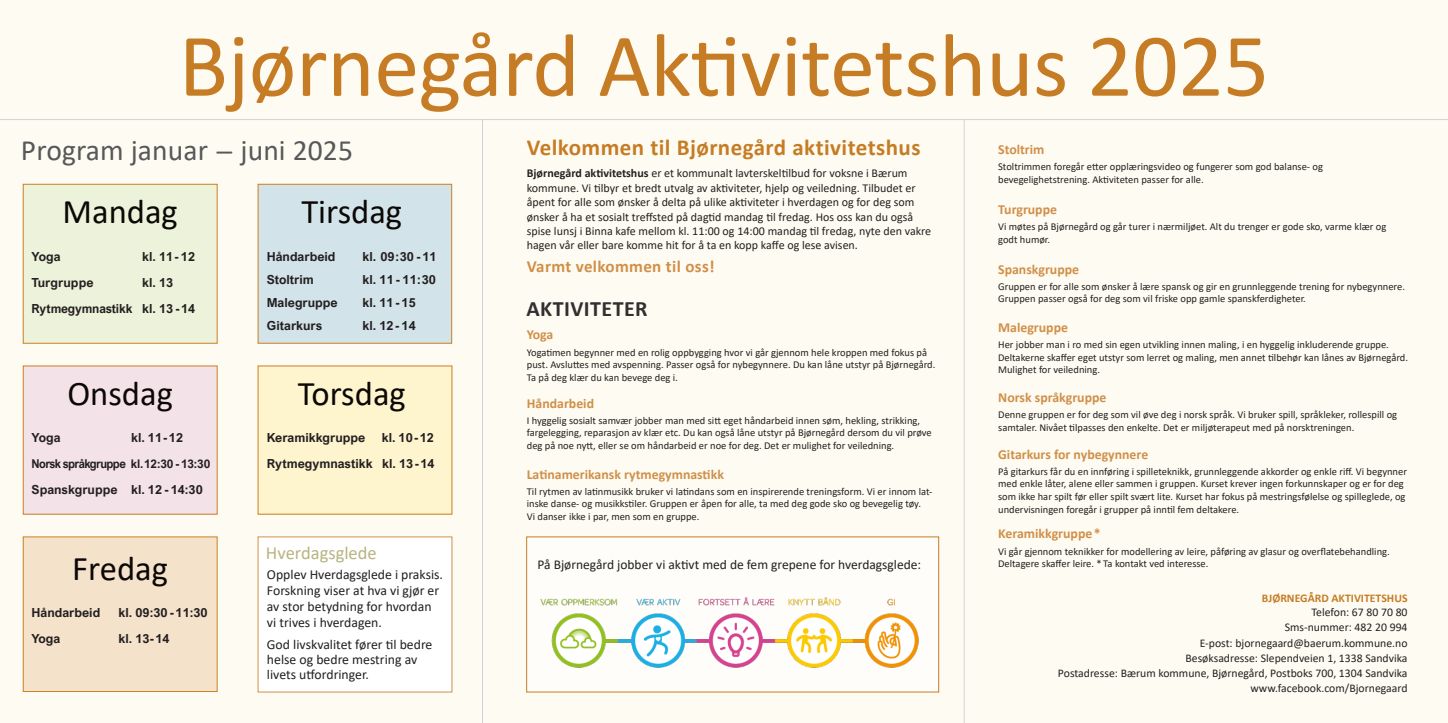
<style>
.page{position:relative;width:1448px;height:723px;background:#fff}
.page>*{position:absolute;margin:0;border:0;box-sizing:border-box;transform-origin:0 0}
.t1{font:90.45px "Calibri";letter-spacing:-.005em;color:#c67c25}
.t2{font:34.6px "Calibri";color:#0c0806}
.t3{font:29.5px "Calibri";letter-spacing:.005em;color:#57585a}
.t4{font:700 23px "Calibri";letter-spacing:.02em;color:#c67c25}
.t5{font:700 22px "Calibri";letter-spacing:.02em;color:#312f30}
.t6{font:18.5px "Calibri";color:#b9b481}
.t7{font:700 17px "Calibri";letter-spacing:.02em;color:#d08f49}
.t8{font:700 13.8px "Calibri";color:#d08f49}
.t9{font:13.75px/16.1px "Calibri";color:#231f20}
.t10{font:13.5px "Calibri";color:#231f20}
.t11{font:700 12.5px/25.9px "Arial Nova";color:#231f20}
.t12{font:700 12.2px "Arial Nova";letter-spacing:-.05em;color:#231f20;scale:.93 1}
.t13{font:12px/14.4px "Calibri";color:#231f20}
.t14{font:11.75px/15.1px "Calibri";color:#231f20;text-align:right}
.t15{font:700 11.75px "Calibri";color:#c67c25}
.t16{font:10.5px/12.6px "Calibri";color:#231f20}
.s1{font-size:27.5px}
.s2{font-weight:700}
.s3{font-size:11.9px}
</style>
<div class="page">
<div style="left:0;top:0;width:1447px;height:723px;background:#fefcf2"></div>
<div style="left:23px;top:184px;width:194px;height:159px;background:#edf3da"></div>
<div style="left:23px;top:184px;width:194px;height:159px;border:1px solid #cc7f23"></div>
<div style="left:258px;top:184px;width:193px;height:159px;background:#d2e3e9"></div>
<div style="left:258px;top:184px;width:194px;height:159px;border:1px solid #cc7f23"></div>
<div style="left:23px;top:537px;width:194px;height:154px;background:#f4e2cb"></div>
<div style="left:23px;top:537px;width:194px;height:155px;border:1px solid #cc7f23"></div>
<div style="left:23px;top:366px;width:194px;height:148px;background:#f4e2e9"></div>
<div style="left:258px;top:366px;width:194px;height:148px;background:#fef4ce"></div>
<div style="left:526px;top:537px;width:412px;height:155px;background:#fff"></div>
<img style="left:540px;top:597px;width:379px;height:71px">
<div style="left:258px;top:537px;width:194px;height:155px;background:#fff"></div>
<hr style="left:963px;top:120px;width:1px;height:603px;background:#d1d2d4">
<hr style="left:0;top:119px;width:1447px;height:1px;background:#d1d2d4">
<hr style="left:482px;top:120px;width:1px;height:603px;background:#d1d2d4">
<h1 class="t1" style="left:179px;top:3px;width:1091px">Bjørnegård Aktivitetshus 2025</h1>
<h3 class="t3" style="left:21px;top:130px;width:333px">Program januar <span class="s1">—</span> juni 2025</h3>
<h3 class="t4" style="left:526px;top:131px;width:395px">Velkommen til Bjørnegård aktivitetshus</h3>
<p class="t13" style="left:526px;top:166px;width:406px"><span class="s2">Bjørnegård aktivitetshus</span> er et kommunalt lavterskeltilbud for voksne i Bærum kommune. Vi tilbyr et bredt utvalg av aktiviteter, hjelp og veiledning. Tilbudet er åpent for alle som ønsker å delta på ulike aktiviteter i hverdagen og for deg som ønsker å ha et sosialt treffsted på dagtid mandag til fredag. Hos oss kan du også spise lunsj i Binna kafe mellom kl. 11:00 og 14:00 mandag til fredag, nyte den vakre hagen vår eller bare komme hit for å ta en kopp kaffe og lese avisen.</p>
<h3 class="t7" style="left:526px;top:254px;width:189px">Varmt velkommen til oss!</h3>
<h3 class="t8" style="left:998px;top:140px;width:48px">Stoltrim</h3>
<p class="t16" style="left:998px;top:160px;width:326px">Stoltrimmen foregår etter opplæringsvideo og fungerer som god balanse- og bevegelighetstrening. Aktiviteten passer for alle.</p>
<h3 class="t8" style="left:998px;top:199px;width:60px">Turgruppe</h3>
<p class="t16" style="left:998px;top:220px;width:390px">Vi møtes på Bjørnegård og går turer i nærmiljøet. Alt du trenger er gode sko, varme klær og godt humør.</p>
<h2 class="t2" style="left:62px;top:188px;width:117px">Mandag</h2>
<h2 class="t2" style="left:301px;top:188px;width:102px">Tirsdag</h2>
<p class="t11" style="left:267px;top:244px;width:70px">Håndarbeid</p>
<p class="t11" style="left:362px;top:244px;width:76px">kl. 09:30 - 11</p>
<p class="t11" style="left:267px;top:267px;width:49px">Stoltrim</p>
<p class="t11" style="left:362px;top:267px;width:75px">kl. 11 - 11:30</p>
<p class="t11" style="left:267px;top:290px;width:73px">Malegruppe</p>
<p class="t11" style="left:362px;top:290px;width:55px">kl. 11 - 15</p>
<p class="t11" style="left:267px;top:313px;width:57px">Gitarkurs</p>
<p class="t11" style="left:362px;top:313px;width:55px">kl. 12 - 14</p>
<p class="t11" style="left:32px;top:244px;width:31px">Yoga</p>
<p class="t11" style="left:142px;top:244px;width:54px">kl. 11 - 12</p>
<p class="t11" style="left:32px;top:270px;width:63px">Turgruppe</p>
<h3 class="t8" style="left:998px;top:259px;width:82px">Spanskgruppe</h3>
<p class="t16" style="left:998px;top:280px;width:408px">Gruppen er for alle som ønsker å lære spansk og gir en grunnleggende trening for nybegynnere.<br>Gruppen passer også for deg som vil friske opp gamle spanskferdigheter.</p>
<p class="t11" style="left:32px;top:270px;width:165px;text-indent:111px">kl. 13<br>Rytmegymnastikk kl. 13 - 14</p>
<h3 class="t5" style="left:526px;top:293px;width:123px">AKTIVITETER</h3>
<h3 class="t8" style="left:998px;top:318px;width:71px">Malegruppe</h3>
<p class="t16" style="left:998px;top:338px;width:411px">Her jobber man i ro med sin egen utvikling innen maling, i en hyggelig inkluderende gruppe.<br>Deltakerne skaffer eget utstyr som lerret og maling, men annet tilbehør kan lånes av Bjørnegård.<br>Mulighet for veiledning.</p>
<h3 class="t8" style="left:526px;top:325px;width:28px">Yoga</h3>
<p class="t16" style="left:526px;top:345px;width:410px">Yogatimen begynner med en rolig oppbygging hvor vi går gjennom hele kroppen med fokus på pust. Avsluttes med avspenning. Passer også for nybegynnere. Du kan låne utstyr på Bjørnegård.<br>Ta på deg klær du kan bevege deg i.</p>
<h2 class="t2" style="left:67px;top:370px;width:107px">Onsdag</h2>
<h2 class="t2" style="left:298px;top:370px;width:110px">Torsdag</h2>
<h3 class="t8" style="left:998px;top:387px;width:110px">Norsk språkgruppe</h3>
<p class="t16" style="left:998px;top:408px;width:400px">Denne gruppen er for deg som vil øve deg i norsk språk. Vi bruker spill, språkleker, rollespill og samtaler. Nivået tilpasses den enkelte. Det er miljøterapeut med på norsktreningen.</p>
<h3 class="t8" style="left:526px;top:393px;width:69px">Håndarbeid</h3>
<p class="t16" style="left:526px;top:414px;width:406px">I hyggelig sosialt samvær jobber man med sitt eget håndarbeid innen søm, hekling, strikking, fargelegging, reparasjon av klær etc. Du kan også låne utstyr på Bjørnegård dersom du vil prøve deg på noe nytt, eller se om håndarbeid er noe for deg. Det er mulighet for veiledning.</p>
<p class="t11" style="left:32px;top:424px;width:31px">Yoga</p>
<p class="t11" style="left:131px;top:424px;width:54px">kl. 11-12</p>
<p class="t12" style="left:32px;top:456px;width:194px">Norsk språkgruppe <span class="s3">kl. 12:30 -13:30</span></p>
<p class="t11" style="left:32px;top:476px;width:173px">Spanskgruppe kl. 12 - 14:30</p>
<p class="t11" style="left:267px;top:424px;width:169px;text-align:right">kl. 10 - 12<br>Rytmegymnastikk kl. 13-14</p>
<p class="t11" style="left:267px;top:424px;width:100px">Keramikkgruppe</p>
<h3 class="t8" style="left:998px;top:444px;width:152px">Gitarkurs for nybegynnere</h3>
<p class="t16" style="left:998px;top:465px;width:410px">På gitarkurs får du en innføring i spilleteknikk, grunnleggende akkorder og enkle riff. Vi begynner med enkle låter, alene eller sammen i gruppen. Kurset krever ingen forkunnskaper og er for deg som ikke har spilt før eller spilt svært lite. Kurset har fokus på mestringsfølelse og spilleglede, og undervisningen foregår i grupper på inntil fem deltakere.</p>
<h3 class="t8" style="left:526px;top:464px;width:199px">Latinamerikansk rytmegymnastikk</h3>
<p class="t16" style="left:526px;top:485px;width:407px">Til rytmen av latinmusikk bruker vi latindans som en inspirerende treningsform. Vi er innom lat&shy;inske danse- og musikkstiler. Gruppen er åpen for alle, ta med deg gode sko og bevegelig tøy.<br>Vi danser ikke i par, men som en gruppe.</p>
<h2 class="t2" style="left:72px;top:545px;width:97px">Fredag</h2>
<p class="t11" style="left:31px;top:600px;width:70px">Håndarbeid</p>
<p class="t11" style="left:119px;top:600px;width:91px">kl. 09:30 - 11:30</p>
<p class="t11" style="left:31px;top:626px;width:31px">Yoga</p>
<p class="t11" style="left:119px;top:626px;width:53px">kl. 13-14</p>
<h3 class="t6" style="left:266px;top:540px;width:112px">Hverdagsglede</h3>
<h3 class="t9" style="left:267px;top:565px;width:177px">Opplev Hverdagsglede i praksis.<br>Forskning viser at hva vi gjør er av stor betydning for hvordan vi trives i hverdagen.</h3>
<h3 class="t9" style="left:267px;top:636px;width:167px;line-height:15.2px">God livskvalitet fører til bedre helse og bedre mestring av livets utfordringer.</h3>
<p class="t10" style="left:537px;top:555px;width:385px">På Bjørnegård jobber vi aktivt med de fem grepene for hverdagsglede:</p>
<h3 class="t8" style="left:998px;top:524px;width:104px">Keramikkgruppe*</h3>
<p class="t16" style="left:998px;top:545px;width:393px">Vi går gjennom teknikker for modellering av leire, påføring av glasur og overflatebehandling.<br>Deltagere skaffer leire. * Ta kontakt ved interesse.</p>
<p class="t15" style="left:1261px;top:589px;width:147px">BJØRNEGÅRD AKTIVITETSHUS</p>
<p class="t14" style="left:1057px;top:604px;width:351px">Telefon: 67 80 70 80<br>Sms-nummer: 482 20 994<br>E-post: bjornegaard@baerum.kommune.no<br>Besøksadresse: Slependveien 1, 1338 Sandvika<br>Postadresse: Bærum kommune, Bjørnegård, Postboks 700, 1304 Sandvika www.facebook.com/Bjornegaard</p>
</div>
